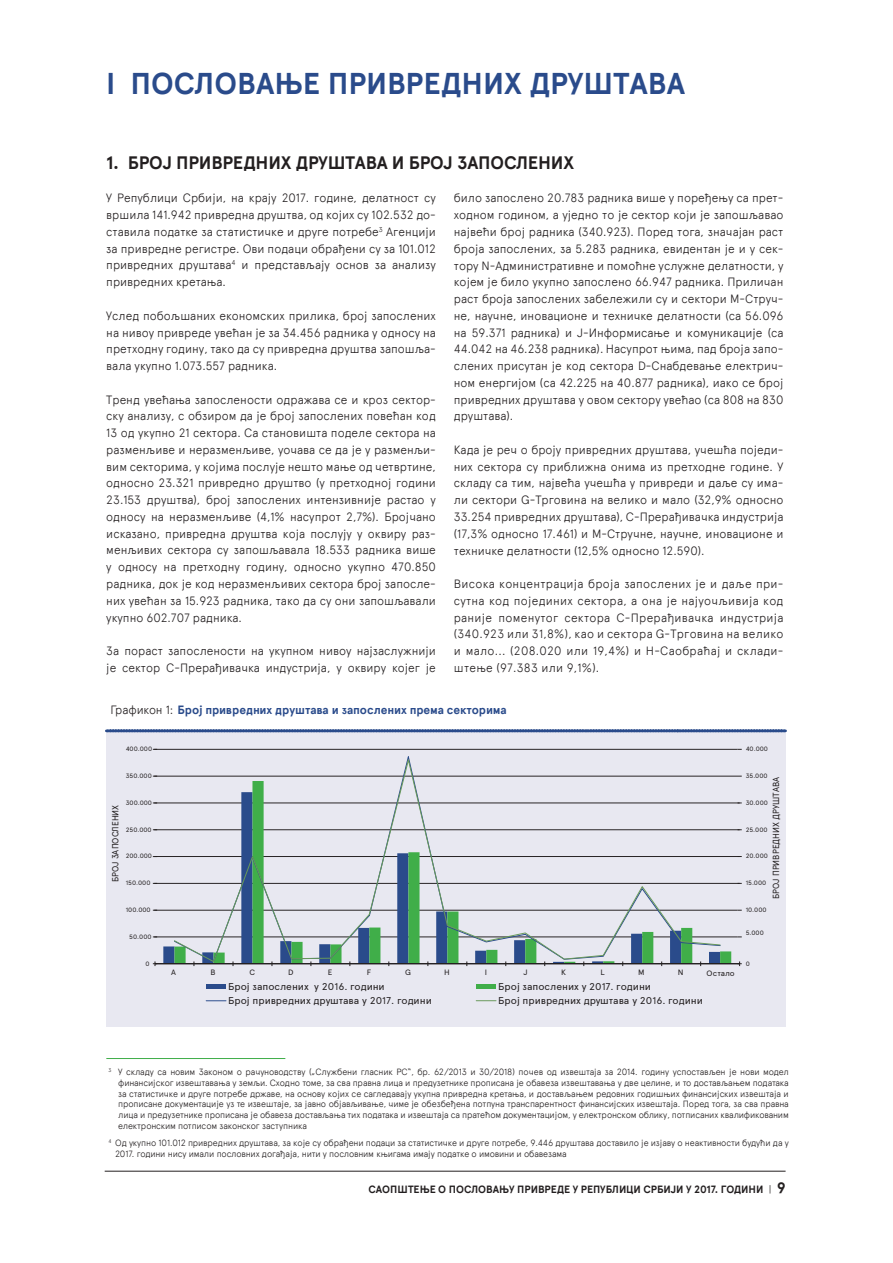
<style>
.page{position:relative;width:893px;height:1263px;background:#fff}
.page>*{position:absolute;margin:0;border:0;box-sizing:border-box;transform-origin:0 0}
.t1{font:700 30px "Apercu Pro";color:#2a4b8b}
.t2{font:700 18px "Apercu Pro";letter-spacing:-.01em;color:#231f20}
.t3{font:300 12px/16.8px "Apercu Pro";color:#231f20;text-align:justify}
.t4{font:700 12px "Apercu Pro";color:#2a4b8b}
.t5{font:700 10.5px "Apercu Pro";color:#231f20}
.t6{font:9.9px "Apercu Pro";color:#231f20;scale:1.05 1}
.t7{font:300 9px/10.8px "Apercu Pro";letter-spacing:-.015em;color:#231f20;text-align:justify}
.t8{font:8.85px "Apercu Pro";color:#231f20;scale:.95 1}
.t9{font:7.8px "Apercu Pro";letter-spacing:-.005em;color:#231f20;scale:1.05 1}
.t10{font:6.3px "Apercu Pro";color:#231f20;scale:1.05 1}
.s1{font-weight:300;color:#231f20}
.s2{font-weight:300}
.s3{font-size:15px}
</style>
<div class="page">
<hr style="left:105px;top:1171px;width:681px;height:1px;background:#231f20">
<div style="left:106px;top:731px;width:680px;height:296px;background:#e8e8f1"></div>
<svg style="left:106px;top:729px;width:680px;height:3px;background:#415e97"></svg>
<hr style="left:154px;top:749px;width:584px;height:1px;background:#231f20">
<hr style="left:154px;top:776px;width:588px;height:1px;background:#231f20">
<hr style="left:154px;top:803px;width:586px;height:1px;background:#231f20">
<hr style="left:154px;top:829px;width:586px;height:1px;background:#231f20">
<hr style="left:154px;top:856px;width:586px;height:1px;background:#231f20">
<hr style="left:154px;top:883px;width:586px;height:1px;background:#231f20">
<hr style="left:154px;top:910px;width:584px;height:1px;background:#231f20">
<hr style="left:154px;top:937px;width:584px;height:1px;background:#231f20">
<hr style="left:206px;top:985px;width:20px;height:4px;background:#2a4b8b">
<hr style="left:476px;top:985px;width:20px;height:4px;background:#40ae49">
<svg style="left:206px;top:1000px;width:20px;height:1px"></svg>
<svg style="left:476px;top:1000px;width:20px;height:1px"></svg>
<hr style="left:155px;top:963px;width:585px;height:1px;background:#231f20">
<svg style="left:738px;top:961px;width:4px;height:5px"></svg>
<svg style="left:153px;top:961px;width:4px;height:5px"></svg>
<svg style="left:173px;top:759px;width:548px;height:204px"></svg>
<hr style="left:106px;top:1058px;width:179px;height:1px;background:#40ae49">
<h1 class="t1" style="left:106px;top:60px;width:111px">I ПОСЛОВАЊЕ</h1>
<h1 class="t1" style="left:328px;top:60px;width:21px">ПРИВРЕДНИ</h1>
<h1 class="t1" style="left:504px;top:60px;width:46px">Х ДРУШТАВА</h1>
<h2 class="t2" style="left:106px;top:149px;width:467px">1. Број привредних друштава и број запослених</h2>
<p class="t3" style="left:106px;top:189px;width:331px">У Републици Србији, на крају 2017. године, делатност су вршила 141.942 привредна друштва, од којих су 102.532 до&shy;ставила податке за статистичке и друге потребе<sup>3</sup> Агенцији за привредне регистре. Ови подаци обрађени су за 101.012 привредних друштава<sup>4</sup> и представљају основ за анализу привредних кретања.</p>
<p class="t3" style="left:106px;top:306px;width:331px">Услед побољшаних економских прилика, број запослених на нивоу привреде увећан је за 34.456 радника у односу на претходну годину, тако да су привредна друштва запошља&shy;вала укупно 1.073.557 радника.</p>
<p class="t3" style="left:106px;top:390px;width:331px">Тренд увећања запослености одражава се и кроз сектор&shy;ску анализу, с обзиром да је број запослених повећан код 13 од укупно 21 сектора. Са становишта поделе сектора на разменљиве и неразменљиве, уочава се да је у разменљи&shy;вим секторима, у којима послује нешто мање од четвртине, односно 23.321 привредно друштво (у претходној години 23.153 друштва), број запослених интензивније растао у односу на неразменљиве (4,1% насупрот 2,7%). Бројчано исказано, привредна друштва која послују у оквиру раз&shy;менљивих сектора су запошљавала 18.533 радника више у односу на претходну годину, односно укупно 470.850 радника, док је код неразменљивих сектора број запосле&shy;них увећан за 15.923 радника, тако да су они запошљавали укупно 602.707 радника.</p>
<p class="t3" style="left:106px;top:641px;width:331px">За пораст запослености на укупном нивоу најзаслужнији је сектор С-Прерађивачка индустрија, у оквиру којег је</p>
<p class="t3" style="left:454px;top:189px;width:331px">било запослено 20.783 радника више у поређењу са прет&shy;ходном годином, а уједно то је сектор који је запошљавао највећи број радника (340.923). Поред тога, значајан раст броја запослених, за 5.283 радника, евидентан је и у сек&shy;тору N-Административне и помоћне услужне делатности, у којем је било укупно запослено 66.947 радника. Приличан раст броја запослених забележили су и сектори М-Струч&shy;не, научне, иновационе и техничке делатности (са 56.096 на 59.371 радника) и Ј-Информисање и комуникације (са 44.042 на 46.238 радника). Насупрот њима, пад броја запо&shy;слених присутан је код сектора D-Снабдевање електрич&shy;ном енергијом (са 42.225 на 40.877 радника), иако се број привредних друштава у овом сектору увећао (са 808 на 830 друштава).</p>
<p class="t3" style="left:454px;top:440px;width:331px">Када је реч о броју привредних друштава, учешћа поједи&shy;них сектора су приближна онима из претходне године. У складу са тим, највећа учешћа у привреди и даље су има&shy;ли сектори G-Трговина на велико и мало (32,9% односно 33.254 привредних друштава), C-Прерађивачка индустрија (17,3% односно 17.461) и М-Стручне, научне, иновационе и техничке делатности (12,5% односно 12.590).</p>
<p class="t3" style="left:454px;top:574px;width:331px">Висока концентрација броја запослених је и даље при&shy;сутна код појединих сектора, а она је најуочљивија код раније поменутог сектора C-Прерађивачка индустрија (340.923 или 31,8%), као и сектора G-Трговина на велико и мало... (208.020 или 19,4%) и H-Саобраћај и склади&shy;штење (97.383 или 9,1%).</p>
<p class="t4" style="left:111px;top:701px;width:397px"><span class="s1">Графикон 1:</span> Број привредних друштава и запослених према секторима</p>
<p class="t10" style="left:126px;top:744px;width:27px">400.000</p>
<p class="t10" style="left:126px;top:771px;width:26px">350.000</p>
<p class="t10" style="left:126px;top:798px;width:27px">300.000</p>
<p class="t8" style="left:109px;top:882px;width:83px;rotate:-90deg">БРОЈ ЗАПОСЛЕНИХ</p>
<p class="t10" style="left:126px;top:825px;width:26px">250.000</p>
<p class="t10" style="left:126px;top:851px;width:27px">200.000</p>
<p class="t10" style="left:126px;top:878px;width:25px">150.000</p>
<p class="t10" style="left:746px;top:744px;width:23px">40.000</p>
<p class="t10" style="left:746px;top:771px;width:22px">35.000</p>
<p class="t8" style="left:769px;top:899px;width:130px;rotate:-90deg">БРОЈ ПРИВРЕДНИХ ДРУШТАВА</p>
<p class="t10" style="left:746px;top:798px;width:23px">30.000</p>
<p class="t10" style="left:746px;top:825px;width:22px">25.000</p>
<p class="t10" style="left:746px;top:851px;width:23px">20.000</p>
<p class="t10" style="left:746px;top:878px;width:21px">15.000</p>
<p class="t10" style="left:126px;top:905px;width:25px">100.000</p>
<p class="t10" style="left:746px;top:905px;width:21px">10.000</p>
<p class="t10" style="left:129px;top:932px;width:23px">50.000</p>
<p class="t10" style="left:746px;top:928px;width:19px">5.000</p>
<p class="t10" style="left:145px;top:959px;width:5px">0</p>
<p class="t10" style="left:746px;top:959px;width:5px">0</p>
<p class="t9" style="left:171px;top:967px;width:6px">A</p>
<p class="t9" style="left:210px;top:967px;width:6px">B</p>
<p class="t9" style="left:249px;top:967px;width:7px">C</p>
<p class="t9" style="left:288px;top:967px;width:7px">D</p>
<p class="t9" style="left:328px;top:967px;width:6px">E</p>
<p class="t9" style="left:367px;top:967px;width:6px">F</p>
<p class="t9" style="left:405px;top:967px;width:7px">G</p>
<p class="t9" style="left:444px;top:967px;width:7px">H</p>
<p class="t9" style="left:485px;top:967px;width:4px">I</p>
<p class="t9" style="left:524px;top:967px;width:5px">J</p>
<p class="t9" style="left:561px;top:967px;width:6px">K</p>
<p class="t9" style="left:600px;top:967px;width:6px">L</p>
<p class="t9" style="left:638px;top:967px;width:8px">M</p>
<p class="t9" style="left:678px;top:967px;width:7px">N</p>
<p class="t9" style="left:706px;top:967px;width:28px">Oстало</p>
<p class="t6" style="left:228px;top:979px;width:151px">Број запослених у 2016. години</p>
<p class="t6" style="left:498px;top:979px;width:147px">Број запослених у 2017. години</p>
<p class="t6" style="left:228px;top:993px;width:195px">Број привредних друштава у 2017. години</p>
<p class="t6" style="left:498px;top:993px;width:196px">Број привредних друштава у 2016. години</p>
<p class="t7" style="left:118px;top:1066px;width:672px;text-indent:-10px"><sup>3</sup> У складу са новим Законом о рачуноводству („Службени гласник РС“, бр. 62/2013 и 30/2018) почев од извештаја за 2014. годину успостављен је нови модел финансијског извештавања у земљи. Сходно томе, за сва правна лица и предузетнике прописана је обавеза извештавања у две целине, и то достављањем података за статистичке и друге потребе државе, на основу којих се сагледавају укупна привредна кретања, и достављањем редовних годишњих финансијских извештаја и прописане документације уз те извештаје, за јавно објављивање, чиме је обезбеђена потпуна транспарентност финансијских извештаја. Поред тога, за сва правна лица и предузетнике прописана је обавеза достављања тих података и извештаја са пратећом документацијом, у електронском облику, потписаних квалификованим електронским потписом законског заступника</p>
<p class="t7" style="left:115px;top:1136px;width:675px;text-indent:-7px"><sup>4</sup> Од укупно 101.012 привредних друштава, за које су обрађени подаци за статистичке и друге потребе, 9.446 друштава доставило је изјаву о неактивности будући да у<br>2017. години нису имали пословних догађаја, нити у пословним књигама имају податке о имовини и обавезама</p>
<p class="t5" style="left:368px;top:1181px;width:419px">СаопштењЕ о пословању привреде у Републици Србији у 2017. години <span class="s2">|</span> <span class="s3">9</span></p>
</div>
